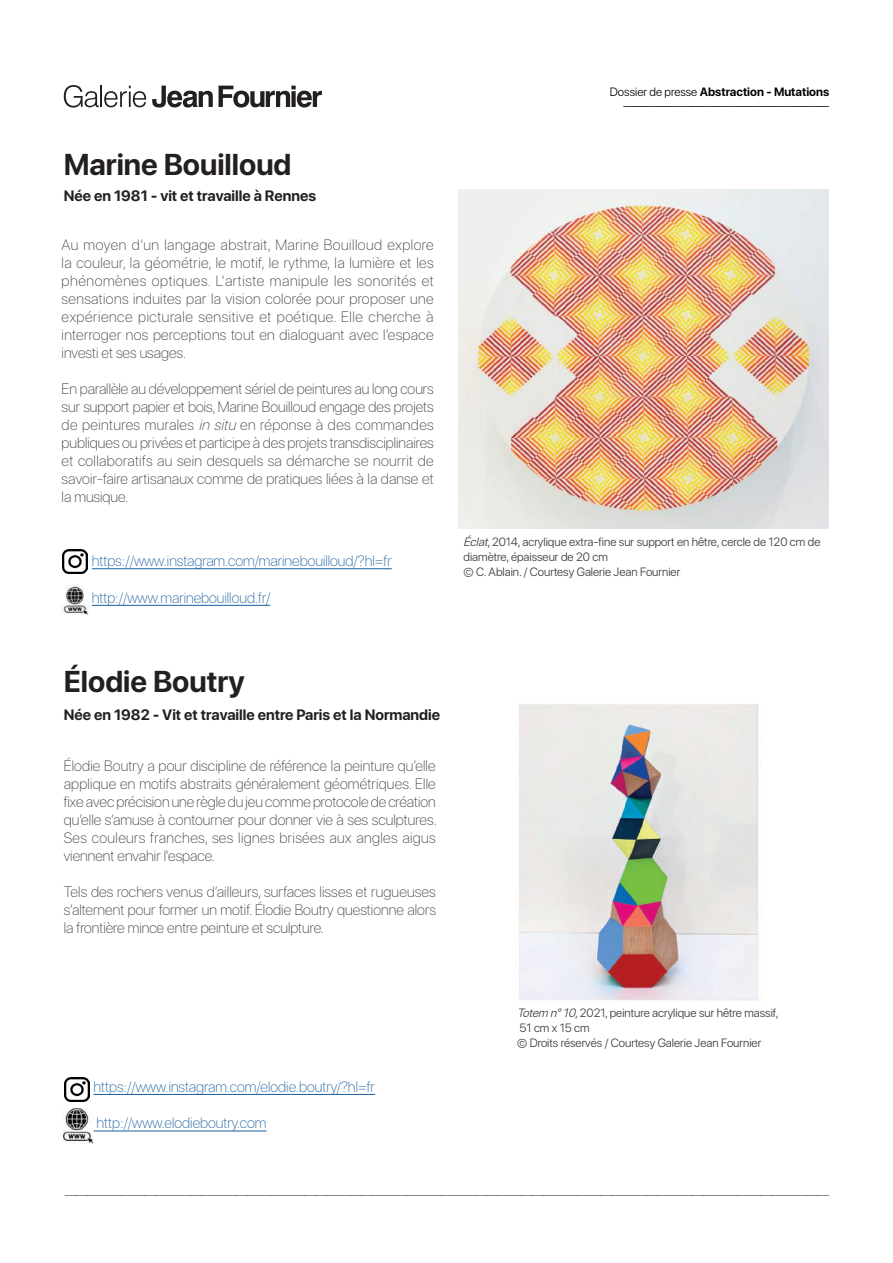
<style>
.page{position:relative;width:893px;height:1263px;background:#fff}
.page>*{position:absolute;margin:0;border:0;box-sizing:border-box;transform-origin:0 0}
.t1{font:700 30px "SF Pro Display";color:#231f20}
.t2{font:100 15px/18px "SF Pro Display";letter-spacing:.005em;color:#323738;text-align:justify}
.t3{font:100 15px "SF Pro Display";color:#175d9e}
.t4{font:700 15px "SF Pro Display";color:#231f20}
.t5{font:300 12px/15px "SF Pro Display";color:#323738}
.t6{font:100 12px "SF Pro Display";color:#000001}
.t7{font:300 12px/13.5px "SF Pro Display";color:#000001;text-align:right}
.s1{font-style:italic}
.s2{font-weight:700}
</style>
<div class="page">
<img style="left:458px;top:189px;width:371px;height:339px">
<svg style="left:64px;top:85px;width:82px;height:23px"></svg>
<svg style="left:152px;top:86px;width:61px;height:22px"></svg>
<svg style="left:219px;top:86px;width:103px;height:22px"></svg>
<img style="left:518px;top:703px;width:241px;height:298px">
<img style="left:63px;top:549px;width:24px;height:25px">
<img style="left:63px;top:584px;width:26px;height:31px">
<img style="left:65px;top:1077px;width:24px;height:24px">
<img style="left:64px;top:1108px;width:29px;height:36px">
<hr style="left:92px;top:568px;width:300px;height:1px;background:#175d9e">
<hr style="left:92px;top:605px;width:178px;height:1px;background:#175d9e">
<hr style="left:94px;top:1094px;width:281px;height:1px;background:#175d9e">
<hr style="left:94px;top:1131px;width:173px;height:1px;background:#175d9e">
<h1 class="t1" style="left:64px;top:147px;width:229px">Marine Bouilloud</h1>
<p class="t4" style="left:64px;top:187px;width:254px">Née en 1981 - vit et travaille à Rennes</p>
<p class="t2" style="left:62px;top:237px;width:374px">Au moyen d’un langage abstrait, Marine Bouilloud explore la couleur, la géométrie, le motif, le rythme, la lumière et les phénomènes optiques. L'artiste manipule les sonorités et sensations induites par la vision colorée pour proposer une expérience picturale sensitive et poétique. Elle cherche à interroger nos perceptions tout en dialoguant avec l’espace investi et ses usages.</p>
<p class="t2" style="left:62px;top:381px;width:374px">En parallèle au développement sériel de peintures au long cours sur support papier et bois, Marine Bouilloud engage des projets de peintures murales <span class="s1">insitu</span>en réponse à des commandes publiques ou privées et participe à des projets transdisciplinaires et collaboratifs au sein desquels sa démarche se nourrit de savoir-faire artisanaux comme de pratiques liées à la danse et la musique.</p>
<p class="t3" style="left:92px;top:550px;width:301px">https://www.instagram.com/marinebouilloud/?hl=fr</p>
<p class="t3" style="left:92px;top:587px;width:180px">http://www.marinebouilloud.fr/</p>
<h1 class="t1" style="left:64px;top:664px;width:182px">Élodie Boutry</h1>
<p class="t4" style="left:64px;top:706px;width:378px">Née en 1982 - Vit et travaille entre Paris et la Normandie</p>
<p class="t2" style="left:64px;top:757px;width:375px">Élodie Boutry a pour discipline de référence la peinture qu’elle applique en motifs abstraits généralement géométriques. Elle fixe avec précision une règle du jeu comme protocole de création qu’elle s’amuse à contourner pour donner vie à ses sculptures.<br>Ses couleurs franches, ses lignes brisées aux angles aigus viennent envahir l'espace.</p>
<p class="t2" style="left:64px;top:883px;width:374px">Tels des rochers venus d’ailleurs, surfaces lisses et rugueuses s’alternent pour former un motif. Élodie Boutry questionne alors la frontière mince entre peinture et sculpture.</p>
<p class="t7" style="left:610px;top:86px;width:221px">Dossier de presse <span class="s2">Abstraction - Mutations </span>——————————————————</p>
<p class="t5" style="left:463px;top:535px;width:358px"><span class="s1">Éclat</span>, 2014, acrylique extra-fine sur support en hêtre, cercle de 120 cm de diamètre, épaisseur de 20 cm<br>© C. Ablain. / Courtesy Galerie Jean Fournier</p>
<p class="t3" style="left:94px;top:1076px;width:283px">https://www.instagram.com/elodie.boutry/?hl=fr</p>
<p class="t3" style="left:97px;top:1113px;width:171px">http://www.elodieboutry.com</p>
<p class="t5" style="left:517px;top:1005px;width:263px"><span class="s1">Totem n°10</span>, 2021, peinture acrylique sur hêtre massif,<br>51 cm x 15 cm<br>© Droits réservés / Courtesy Galerie Jean Fournier</p>
<p class="t6" style="left:65px;top:1187px;width:766px">———————————————————————————————————————————————————————————————————</p>
</div>
